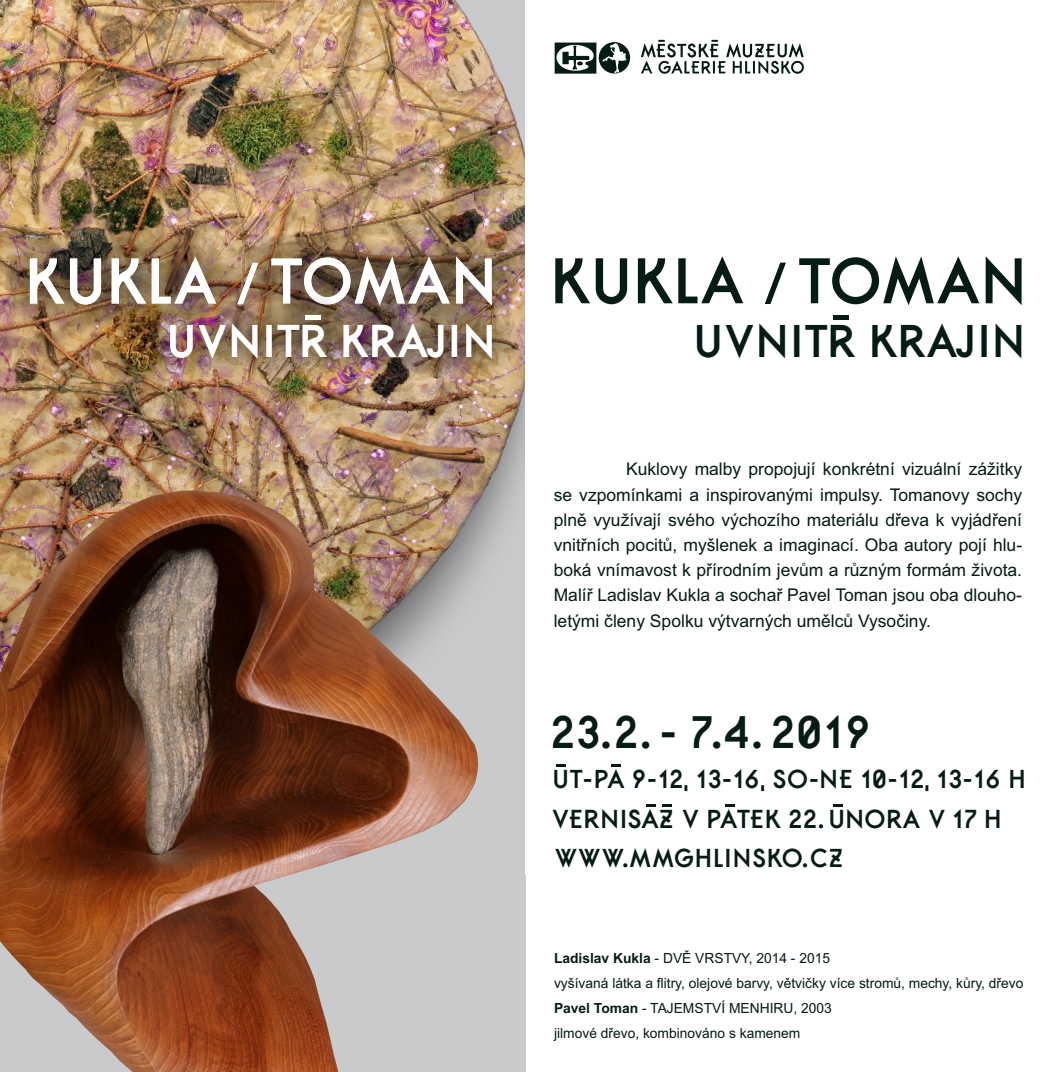
<style>
.page{position:relative;width:1052px;height:1072px;background:#fff}
.page>*{position:absolute;margin:0;border:0;box-sizing:border-box;transform-origin:0 0}
.t1{font:700 60.55px "Belgrad";letter-spacing:-.01em;color:#fff}
.t2{font:700 43.23px "Belgrad";color:#fff}
.t3{font:700 43.23px "Belgrad";color:#051b16}
.t4{font:700 42.88px "Belgrad";color:#051b16}
.t5{font:700 24.5px "Belgrad";letter-spacing:-.02em;color:#051b16}
.t6{font:700 24.5px "Belgrad";color:#051b16}
.t7{font:17.5px/25.2px "Arial";color:#051b16;text-align:justify}
.t8{font:14px/25.2px "Arial";color:#051b16}
.s1{font-family:"Frank Ruhl Hofshi"}
.s2{color:#051b16}
.s3{font-family:"Frank Ruhl Hofshi";color:#051b16}
.s4{font-weight:700}
</style>
<div class="page">
<img style="left:0;top:1px;width:525px;height:873px">
<div style="left:0;top:874px;width:526px;height:197px;background:#c9cacc"></div>
<img style="left:0;top:490px;width:478px;height:581px">
<svg style="left:554px;top:40px;width:250px;height:34px"></svg>
<img style="left:4px;top:229px;width:512px;height:101px">
<img style="left:148px;top:292px;width:365px;height:87px">
<div style="left:305px;top:315px;width:15px;height:5px;background:#fff"></div>
<div style="left:833px;top:315px;width:16px;height:5px;background:#051b16"></div>
<svg style="left:556px;top:764px;width:10px;height:3px"></svg>
<svg style="left:662px;top:804px;width:10px;height:2px"></svg>
<svg style="left:725px;top:804px;width:9px;height:2px"></svg>
<svg style="left:833px;top:804px;width:9px;height:2px"></svg>
<svg style="left:646px;top:804px;width:10px;height:2px"></svg>
<svg style="left:611px;top:764px;width:10px;height:3px"></svg>
<h1 class="t1" style="left:30px;top:258px;width:1003px">KUKLA <span class="s1">/</span> TOMAN <span class="s2">KUKLA</span> <span class="s3">/</span> <span class="s2">TOMAN</span></h1>
<h2 class="t2" style="left:170px;top:324px;width:330px">UVNITR KRAJIN</h2>
<h2 class="t3" style="left:697px;top:324px;width:333px">UVNITR KRAJIN</h2>
<p class="t7" style="left:554px;top:458px;width:470px;text-indent:72px">Kuklovy malby propojují konkrétní vizuální zážitky se vzpomínkami a inspirovanými impulsy. Tomanovy sochy plně využívají svého výchozího materiálu dřeva k vyjádření vnitřních pocitů, myšlenek a imaginací. Oba autory pojí hlu&shy;boká vnímavost k přírodním jevům a různým formám života.<br>Malíř Ladislav Kukla a sochař Pavel Toman jsou oba dlouho&shy;letými členy Spolku výtvarných umělců Vysočiny.</p>
<h3 class="t4" style="left:553px;top:716px;width:323px">23.2. - 7.4. 2019</h3>
<h3 class="t5" style="left:554px;top:769px;width:475px">UT-PA 9-12, 13-16, SO-NE 10-12, 13-16 H</h3>
<h3 class="t5" style="left:553px;top:809px;width:453px">VERNISAZ V PATEK 22. UNORA V 17 H</h3>
<h3 class="t6" style="left:555px;top:848px;width:292px">WWW.MMGHLINSKO.CZ</h3>
<p class="t8" style="left:554px;top:946px;width:471px"><span class="s4">Ladislav Kukla</span> - DVĚ VRSTVY, 2014 - 2015<br>vyšívaná látka a flitry, olejové barvy, větvičky více stromů, mechy, kůry, dřevo <span class="s4">Pavel Toman</span> - TAJEMSTVÍ MENHIRU, 2003<br>jilmové dřevo, kombinováno s kamenem</p>
</div>
